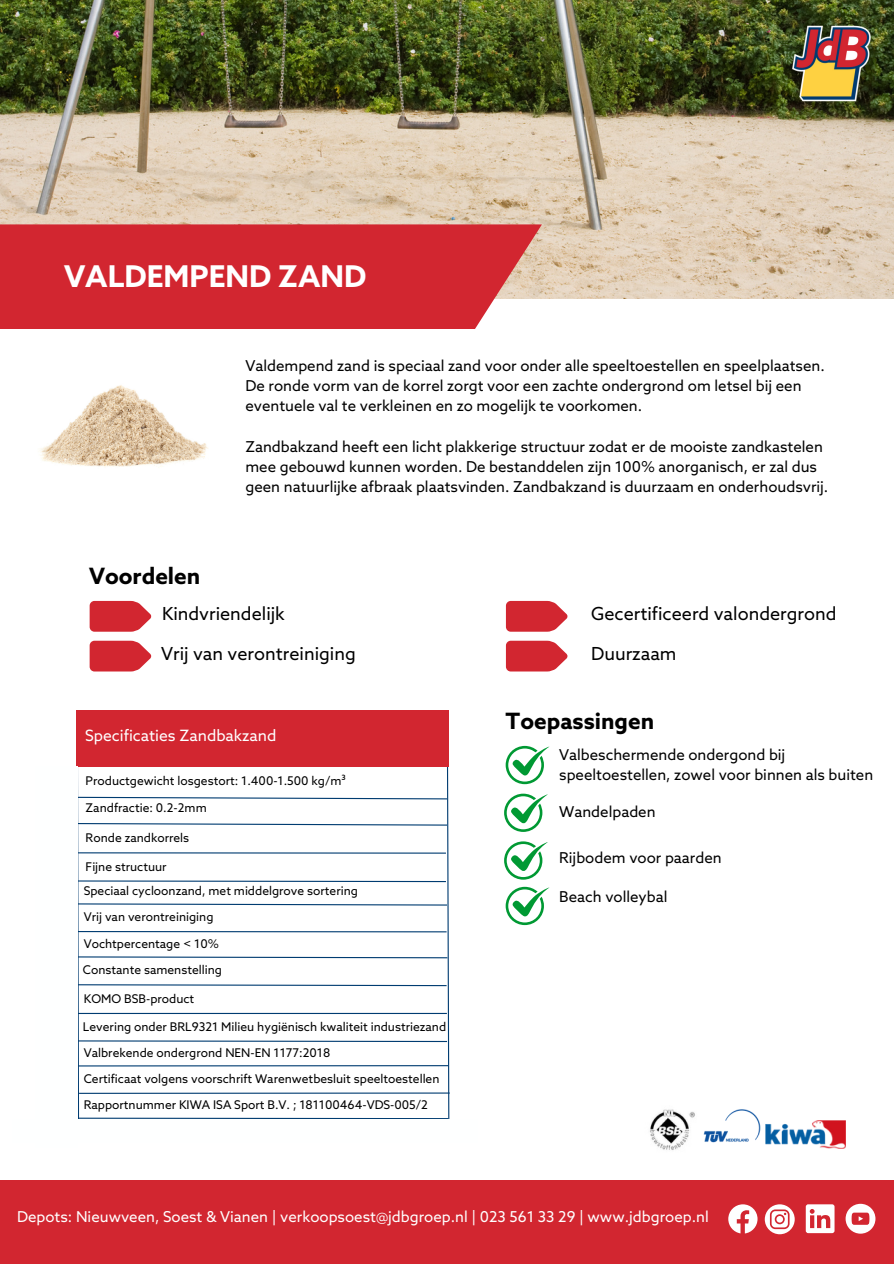
<style>
.page{position:relative;width:894px;height:1264px;background:#fff}
.page>*{position:absolute;margin:0;border:0;box-sizing:border-box;transform-origin:0 0}
.t1{font:700 30px "Azo Sans";color:#fff}
.t2{font:700 22.5px "Azo Sans";color:#000}
.t3{font:18px "Azo Sans";color:#000}
.t4{font:15.6px "Azo Sans";color:#fff}
.t5{font:15px/20.2px "Azo Sans";color:#000}
.t6{font:15px "Azo Sans";color:#fff}
.t7{font:12px "Azo Sans";color:#000}
</style>
<div class="page">
<div style="left:0;top:1180px;width:893px;height:83px;background:#d22630"></div>
<img style="left:703px;top:1109px;width:58px;height:34px">
<img style="left:765px;top:1120px;width:80px;height:28px">
<svg style="left:728px;top:1204px;width:29px;height:29px"></svg>
<svg style="left:764px;top:1204px;width:30px;height:30px"></svg>
<svg style="left:805px;top:1204px;width:29px;height:29px"></svg>
<svg style="left:845px;top:1203px;width:30px;height:30px"></svg>
<svg style="left:78px;top:736px;width:372px;height:382px"></svg>
<hr style="left:78px;top:1117px;width:370px;height:2px;background:#003c71">
<hr style="left:77px;top:1065px;width:371px;height:1px;background:#003c71">
<div style="left:76px;top:710px;width:372px;height:56px;background:#d22630"></div>
<div style="left:13px;top:1118px;width:465px;height:24px;background:#feffff"></div>
<svg style="left:90px;top:601px;width:62px;height:30px;background:#d74049"></svg>
<svg style="left:90px;top:640px;width:62px;height:31px;background:#d8454e"></svg>
<svg style="left:506px;top:601px;width:62px;height:30px;background:#d73f48"></svg>
<svg style="left:506px;top:640px;width:62px;height:31px;background:#d8444d"></svg>
<svg style="left:505px;top:746px;width:44px;height:38px"></svg>
<svg style="left:504px;top:793px;width:44px;height:39px"></svg>
<svg style="left:504px;top:841px;width:44px;height:38px"></svg>
<img style="left:650px;top:1109px;width:45px;height:41px">
<svg style="left:505px;top:886px;width:44px;height:39px"></svg>
<img style="left:0;top:0;width:893px;height:299px">
<svg style="left:0;top:224px;width:542px;height:105px;background:#d3323a"></svg>
<img style="left:40px;top:385px;width:168px;height:83px">
<p class="t1" style="left:64px;top:260px;width:304px">VALDEMPEND ZAND</p>
<p class="t5" style="left:245px;top:356px;width:580px">Valdempend zand is speciaal zand voor onder alle speeltoestellen en speelplaatsen.<br>De ronde vorm van de korrel zorgt voor een zachte ondergrond om letsel bij een eventuele val te verkleinen en zo mogelijk te voorkomen.</p>
<p class="t5" style="left:245px;top:437px;width:584px">Zandbakzand heeft een licht plakkerige structuur zodat er de mooiste zandkastelen mee gebouwd kunnen worden. De bestanddelen zijn 100% anorganisch, er zal dus geen natuurlijke afbraak plaatsvinden. Zandbakzand is duurzaam en onderhoudsvrij.</p>
<p class="t2" style="left:89px;top:564px;width:113px">Voordelen</p>
<p class="t3" style="left:162px;top:604px;width:124px">Kindvriendelijk</p>
<p class="t3" style="left:161px;top:643px;width:196px">Vrij van verontreiniging</p>
<p class="t4" style="left:85px;top:727px;width:193px">Specificaties Zandbakzand</p>
<h2 class="t7" style="left:86px;top:774px;width:261px">Productgewicht losgestort: 1.400-1.500 kg/m³</h2>
<p class="t7" style="left:86px;top:802px;width:122px">Zandfractie: 0.2-2mm</p>
<p class="t7" style="left:86px;top:831px;width:105px">Ronde zandkorrels</p>
<h3 class="t7" style="left:86px;top:860px;width:82px">Fijne structuur</h3>
<h3 class="t7" style="left:84px;top:884px;width:276px">Speciaal cycloonzand, met middelgrove sortering</h3>
<h4 class="t7" style="left:84px;top:910px;width:131px">Vrij van verontreiniging</h4>
<p class="t7" style="left:84px;top:937px;width:137px">Vochtpercentage &lt; 10%</p>
<p class="t7" style="left:83px;top:963px;width:140px">Constante samenstelling</p>
<p class="t7" style="left:84px;top:992px;width:112px">KOMO BSB-product</p>
<h3 class="t7" style="left:83px;top:1020px;width:364px">Levering onder BRL9321 Milieu hygiënisch kwaliteit industriezand</h3>
<p class="t7" style="left:84px;top:1046px;width:248px">Valbrekende ondergrond NEN-EN 1177:2018</p>
<h3 class="t7" style="left:84px;top:1072px;width:357px">Certificaat volgens voorschrift Warenwetbesluit speeltoestellen</h3>
<p class="t7" style="left:84px;top:1098px;width:345px">Rapportnummer KIWA ISA Sport B.V. ; 181100464-VDS-005/2</p>
<p class="t3" style="left:591px;top:604px;width:247px">Gecertificeerd valondergrond</p>
<p class="t3" style="left:591px;top:644px;width:87px">Duurzaam</p>
<p class="t2" style="left:505px;top:709px;width:150px">Toepassingen</p>
<h2 class="t5" style="left:559px;top:745px;width:315px">Valbeschermende ondergond bij speeltoestellen, zowel voor binnen als buiten</h2>
<p class="t5" style="left:559px;top:802px;width:98px">Wandelpaden</p>
<p class="t5" style="left:559px;top:848px;width:164px">Rijbodem voor paarden</p>
<h4 class="t5" style="left:559px;top:888px;width:110px">Beach volleybal</h4>
<p class="t6" style="left:17px;top:1208px;width:693px">Depots: Nieuwveen, Soest &amp; Vianen | verkoopsoest@jdbgroep.nl | 023 561 33 29 | www.jdbgroep.nl</p>
</div>
